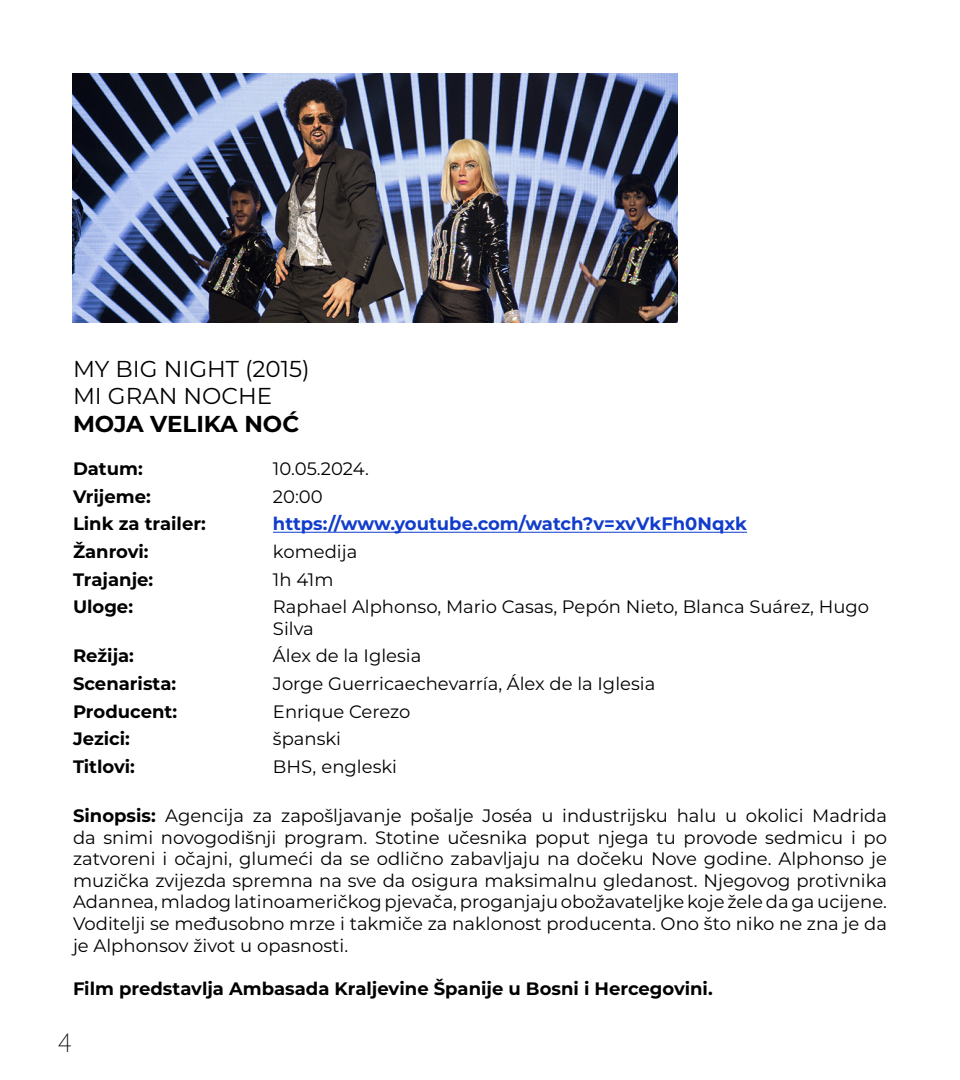
<style>
.page{position:relative;width:960px;height:1080px;background:#fff}
.page>*{position:absolute;margin:0;border:0;box-sizing:border-box;transform-origin:0 0}
.t1{font:200 29px "Source Sans Pro";color:#000}
.t2{font:23px/27.6px "Montserrat";color:#000}
.t3{font:700 23px "Montserrat";color:#000}
.t4{font:18px/21.6px "Montserrat";color:#000}
.t5{font:700 18px "Montserrat";color:#000}
.t6{font:700 18px "Montserrat";color:#113ccc}
.s1{font-weight:700}
</style>
<div class="page">
<hr style="left:273px;top:532px;width:474px;height:1px;background:#113ccc">
<img style="left:72px;top:73px;width:606px;height:250px">
<p class="t2" style="left:73px;top:354px;width:238px">MY BIG NIGHT (2015)<br>MI GRAN NOCHE</p>
<p class="t3" style="left:73px;top:407px;width:228px">MOJA VELIKA NOĆ</p>
<p class="t5" style="left:73px;top:456px;width:71px">Datum:</p>
<p class="t4" style="left:273px;top:457px;width:97px">10.05.2024.</p>
<p class="t5" style="left:73px;top:483px;width:79px">Vrijeme:</p>
<p class="t4" style="left:273px;top:485px;width:51px">20:00</p>
<p class="t5" style="left:73px;top:511px;width:135px">Link za trailer:</p>
<p class="t6" style="left:273px;top:511px;width:476px">https://www.youtube.com/watch?v=xvVkFh0Nqxk</p>
<p class="t5" style="left:73px;top:539px;width:77px">Žanrovi:</p>
<p class="t4" style="left:273px;top:540px;width:86px">komedija</p>
<p class="t5" style="left:73px;top:566px;width:82px">Trajanje:</p>
<p class="t4" style="left:273px;top:568px;width:62px">1h 41m</p>
<p class="t5" style="left:73px;top:594px;width:62px">Uloge:</p>
<p class="t4" style="left:273px;top:595px;width:598px">Raphael Alphonso, Mario Casas, Pepón Nieto, Blanca Suárez, Hugo<br>Silva</p>
<p class="t5" style="left:73px;top:643px;width:63px">Režija:</p>
<p class="t4" style="left:273px;top:645px;width:150px">Álex de la Iglesia</p>
<p class="t5" style="left:73px;top:671px;width:105px">Scenarista:</p>
<p class="t4" style="left:273px;top:672px;width:384px">Jorge Guerricaechevarría, Álex de la Iglesia</p>
<p class="t5" style="left:73px;top:698px;width:106px">Producent:</p>
<p class="t4" style="left:273px;top:700px;width:139px">Enrique Cerezo</p>
<p class="t5" style="left:73px;top:726px;width:58px">Jezici:</p>
<p class="t4" style="left:273px;top:727px;width:70px">španski</p>
<p class="t5" style="left:73px;top:753px;width:63px">Titlovi:</p>
<p class="t4" style="left:273px;top:755px;width:126px">BHS, engleski</p>
<p class="t4" style="left:73px;top:804px;width:816px;text-align:justify"><span class="s1">Sinopsis:</span> Agencija za zapošljavanje pošalje Joséa u industrijsku halu u okolici Madrida da snimi novogodišnji program. Stotine učesnika poput njega tu provode sedmicu i po zatvoreni i očajni, glumeći da se odlično zabavljaju na dočeku Nove godine. Alphonso je muzička zvijezda spremna na sve da osigura maksimalnu gledanost. Njegovog protivnika Adannea, mladog latinoameričkog pjevača, proganjaju obožavateljke koje žele da ga ucijene.<br>Voditelji se međusobno mrze i takmiče za naklonost producenta. Ono što niko ne zna je da je Alphonsov život u opasnosti.</p>
<p class="t5" style="left:73px;top:975px;width:641px">Film predstavlja Ambasada Kraljevine Španije u Bosni i Hercegovini.</p>
<h1 class="t1" style="left:58px;top:1025px;width:15px">4</h1>
</div>
